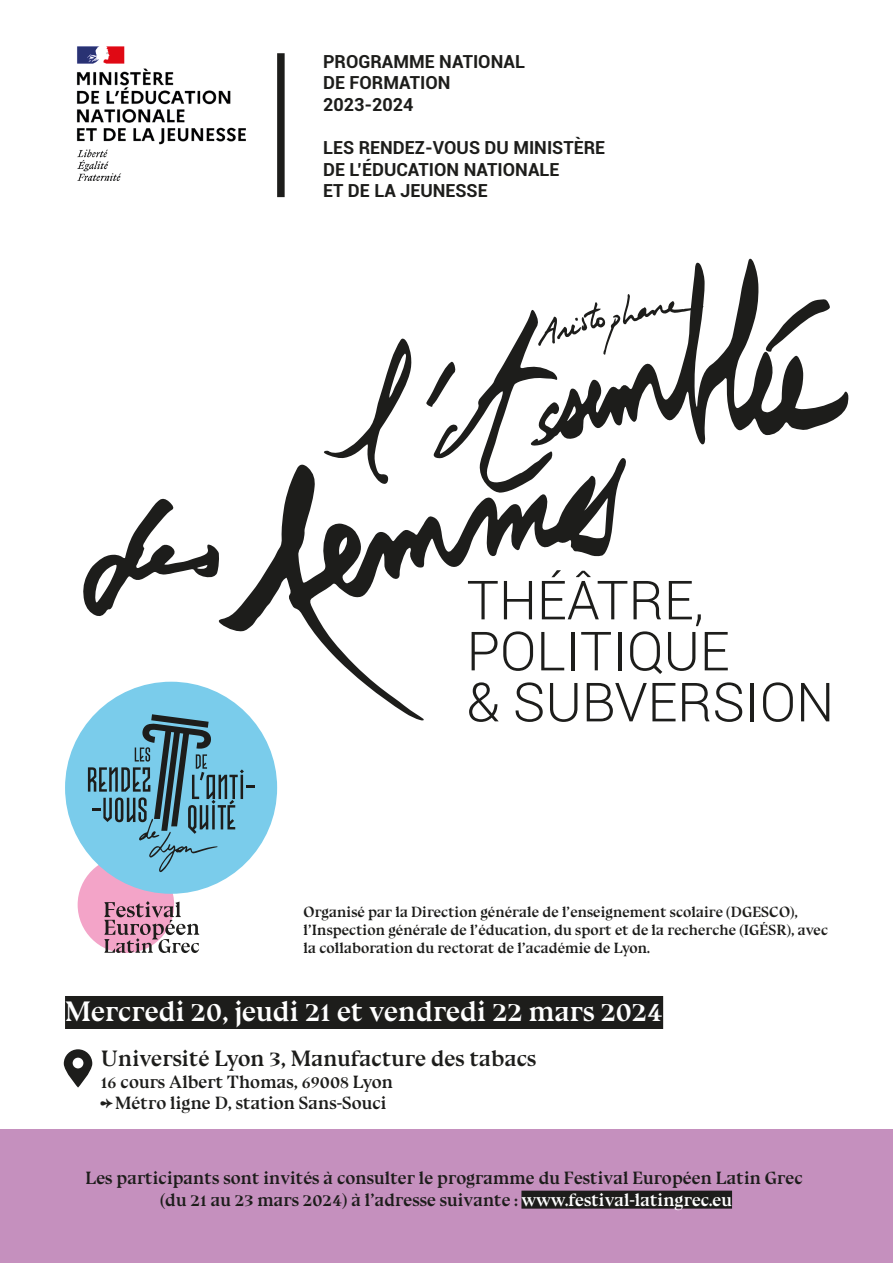
<style>
.page{position:relative;width:893px;height:1263px;background:#fff}
.page>*{position:absolute;margin:0;border:0;box-sizing:border-box;transform-origin:0 0}
.t1{font:300 54px "Roboto";color:#1d1d1b}
.t2{font:700 28.5px "Bluu Next";color:#fff}
.t3{font:700 22.5px "Bluu Next";color:#1d1d1b}
.t4{font:700 18px "Bluu Next";color:#1d1d1b}
.t5{font:700 18px "Roboto";color:#1d1d1b}
.t6{font:700 15px/18px "Bluu Next";color:#1d1d1b}
.s1{color:#fff}
</style>
<div class="page">
<div style="left:0;top:1129px;width:893px;height:134px;background:#c590be"></div>
<img style="left:76px;top:46px;width:170px;height:135px">
<div style="left:277px;top:53px;width:8px;height:144px;background:#1d1d1b"></div>
<div style="left:65px;top:996px;width:598px;height:33px;background:#1d1d1b"></div>
<svg style="left:64px;top:1049px;width:28px;height:38px"></svg>
<div style="left:73px;top:1058px;width:10px;height:10px;background:#fff;border-radius:50%"></div>
<div style="left:521px;top:1190px;width:211px;height:18px;background:#1d1d1b"></div>
<svg style="left:692px;top:258px;width:156px;height:186px"></svg>
<svg style="left:324px;top:338px;width:88px;height:120px"></svg>
<svg style="left:766px;top:299px;width:64px;height:53px"></svg>
<svg style="left:83px;top:498px;width:135px;height:118px"></svg>
<svg style="left:218px;top:458px;width:399px;height:263px"></svg>
<svg style="left:426px;top:294px;width:278px;height:199px"></svg>
<div style="left:78px;top:856px;width:96px;height:97px;background:#f3a4c8;border-radius:50%"></div>
<svg style="left:104px;top:901px;width:96px;height:52px"></svg>
<div style="left:65px;top:682px;width:212px;height:212px;background:#7acceb;border-radius:50%"></div>
<svg style="left:88px;top:714px;width:166px;height:158px"></svg>
<p class="t5" style="left:323px;top:48px;width:203px">PROGRAMME NATIONAL</p>
<p class="t5" style="left:323px;top:70px;width:129px">DE FORMATION</p>
<p class="t5" style="left:323px;top:92px;width:92px">2023-2024</p>
<p class="t5" style="left:323px;top:135px;width:284px">LES RENDEZ-VOUS DU MINISTÈRE</p>
<p class="t5" style="left:323px;top:156px;width:238px">DE L’ÉDUCATION NATIONALE</p>
<p class="t5" style="left:323px;top:178px;width:166px">ET DE LA JEUNESSE</p>
<p class="t1" style="left:467px;top:563px;width:239px">THÉÂTRE,</p>
<p class="t1" style="left:467px;top:614px;width:264px">POLITIQUE</p>
<p class="t1" style="left:467px;top:665px;width:369px">&amp; SUBVERSION</p>
<p class="t6" style="left:304px;top:903px;width:526px">Organisé par la Direction générale de l’enseignement scolaire (DGESCO), l’Inspection générale de l’éducation, du sport et de la recherche (IGÉSR), avec la collaboration du rectorat de l’académie de Lyon.</p>
<p class="t2" style="left:65px;top:995px;width:600px">Mercredi 20, jeudi 21 et vendredi 22 mars 2024</p>
<p class="t3" style="left:101px;top:1045px;width:437px">Université Lyon 3, Manufacture des tabacs</p>
<p class="t4" style="left:101px;top:1071px;width:294px">16 cours Albert Thomas, 69008 Lyon</p>
<p class="t4" style="left:115px;top:1092px;width:273px">Métro ligne D, station Sans-Souci</p>
<p class="t4" style="left:85px;top:1167px;width:719px">Les participants sont invités à consulter le programme du Festival Européen Latin Grec</p>
<p class="t4" style="left:160px;top:1189px;width:573px">(du 21 au 23 mars 2024) à l’adresse suivante : <span class="s1">www.festival-latingrec.eu</span></p>
</div>
